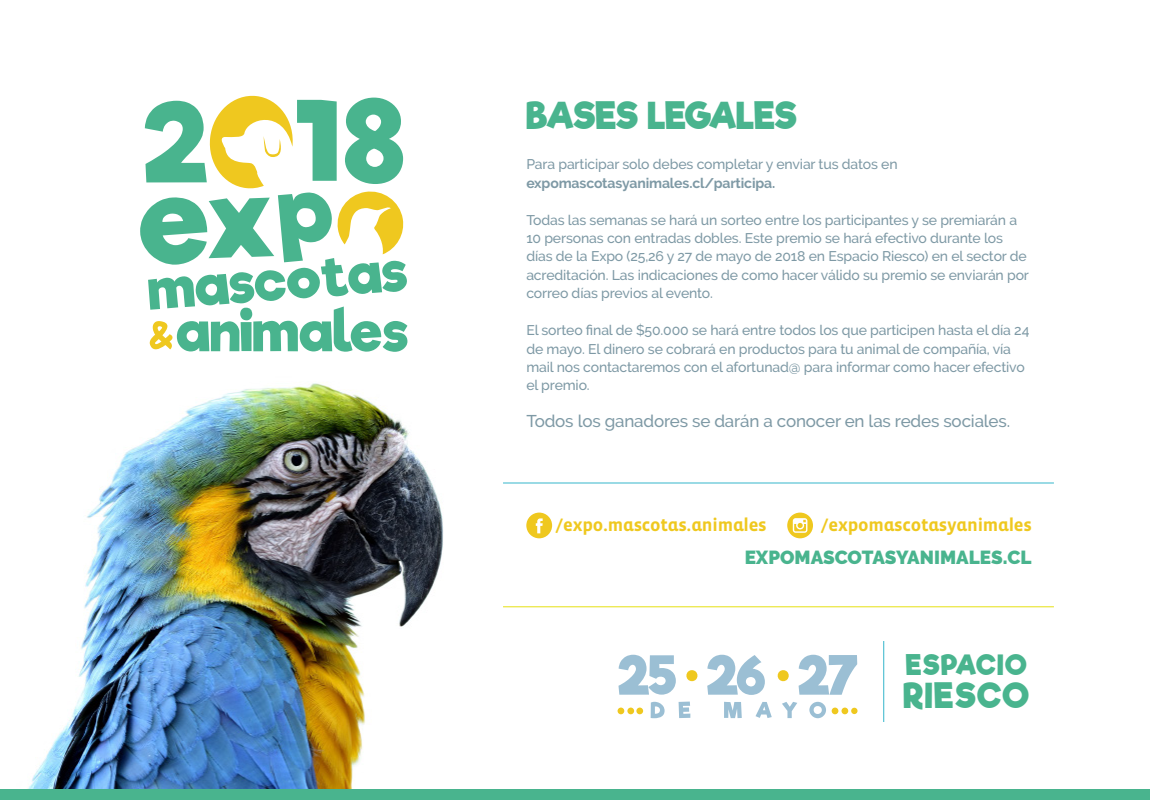
<style>
.page{position:relative;width:1150px;height:800px;background:#fff}
.page>*{position:absolute;margin:0;border:0;box-sizing:border-box;transform-origin:0 0}
.t1{font:700 35.6px "Riffic Free";color:#49b48e}
.t2{font:700 33px "Riffic Free";letter-spacing:.06em;color:#49b48e}
.t3{font:700 26.8px "Riffic Free";letter-spacing:.06em;color:#49b48e}
.t4{font:900 18.9px "Raleway";color:#49b48e}
.t5{font:700 18.3px "Vista Sans Alt";letter-spacing:-.01em;color:#efc81f}
.t6{font:500 17px "Raleway";letter-spacing:-.01em;color:#7e99a5}
.t7{font:500 14px/18.4px "Raleway";letter-spacing:-.01em;color:#7e99a5}
.t8{font:700 14px "Raleway";letter-spacing:-.01em;color:#7e99a5}
</style>
<div class="page">
<img style="left:0;top:325px;width:577px;height:465px">
<div style="left:0;top:790px;width:1149px;height:10px;background:#49b48e"></div>
<hr style="left:503px;top:606px;width:550px;height:1px;background:#e6e013">
<hr style="left:503px;top:483px;width:550px;height:1px;background:#35b6cb">
<svg style="left:526px;top:513px;width:26px;height:25px"></svg>
<svg style="left:787px;top:513px;width:25px;height:25px"></svg>
<hr style="left:883px;top:641px;width:1px;height:81px;background:#35b6cb">
<svg style="left:618px;top:655px;width:239px;height:63px"></svg>
<svg style="left:140px;top:95px;width:267px;height:257px"></svg>
<h1 class="t1" style="left:526px;top:94px;width:272px">BASES LEGALES</h1>
<p class="t7" style="left:526px;top:155px;width:373px">Para participar solo debes completar y enviar tus datos en</p>
<p class="t8" style="left:526px;top:175px;width:250px">expomascotasyanimales.cl/participa.</p>
<p class="t7" style="left:526px;top:211px;width:504px">Todas las semanas se hará un sorteo entre los participantes y se premiarán a 10 personas con entradas dobles. Este premio se hará efectivo durante los días de la Expo (25,26 y 27 de mayo de 2018 en Espacio Riesco) en el sector de acreditación. Las indicaciones de como hacer válido su premio se enviarán por correo días previos al evento.</p>
<p class="t7" style="left:526px;top:321px;width:504px">El sorteo final de $50.000 se hará entre todos los que participen hasta el día 24 de mayo. El dinero se cobrará en productos para tu animal de compañía, vía mail nos contactaremos con el afortunad@ para informar como hacer efectivo el premio.</p>
<p class="t6" style="left:526px;top:411px;width:485px">Todos los ganadores se darán a conocer en las redes sociales.</p>
<h3 class="t5" style="left:556px;top:516px;width:212px">/expo.mascotas.animales</h3>
<h3 class="t5" style="left:821px;top:516px;width:212px">/expomascotasyanimales</h3>
<h3 class="t4" style="left:744px;top:546px;width:288px">EXPOMASCOTASYANIMALES.CL</h3>
<h3 class="t3" style="left:905px;top:649px;width:122px">ESPACIO</h3>
<h2 class="t2" style="left:903px;top:676px;width:127px">RIESCO</h2>
</div>
